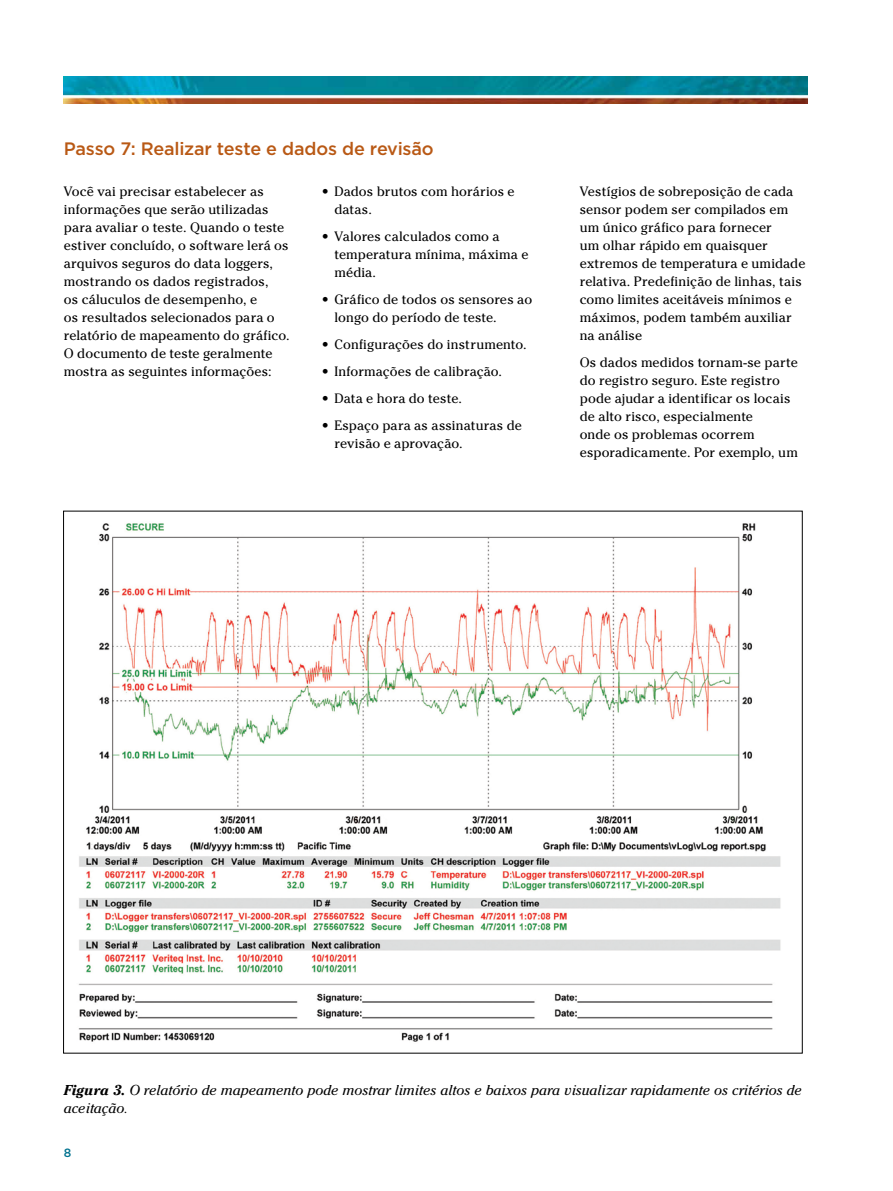
<style>
.page{position:relative;width:893px;height:1191px;background:#fff}
.page>*{position:absolute;margin:0;border:0;box-sizing:border-box;transform-origin:0 0}
.t1{font:500 18px "Gotham";letter-spacing:-.01em;color:#b95915}
.t2{font:italic 14.25px/18px "Cheltenham Std";color:#000}
.t3{font:13.5px/18px "Cheltenham Std";letter-spacing:.005em;color:#000}
.t4{font:500 12px "Gotham";color:#00728f}
.s1{font-weight:700}
</style>
<div class="page">
<img style="left:64px;top:77px;width:744px;height:27px">
<img style="left:78px;top:523px;width:703px;height:519px">
<h1 class="t1" style="left:64px;top:137px;width:371px">Passo 7: Realizar teste e dados de revisão</h1>
<p class="t3" style="left:64px;top:183px;width:227px">Você vai precisar estabelecer as informações que serão utilizadas para avaliar o teste. Quando o teste estiver concluído, o software lerá os arquivos seguros do data loggers, mostrando os dados registrados,<br>os cáluculos de desempenho, e<br>os resultados selecionados para o relatório de mapeamento do gráfico.<br>O documento de teste geralmente mostra as seguintes informações:</p>
<p class="t3" style="left:334px;top:182px;width:182px;text-indent:-13px">• Dados brutos com horários e datas.</p>
<p class="t3" style="left:334px;top:227px;width:195px;text-indent:-13px">• Valores calculados como a temperatura mínima, máxima e média.</p>
<p class="t3" style="left:334px;top:290px;width:199px;text-indent:-13px">• Gráfico de todos os sensores ao longo do período de teste.</p>
<p class="t3" style="left:322px;top:335px;width:207px">• Configurações do instrumento.</p>
<p class="t3" style="left:322px;top:362px;width:182px">• Informações de calibração.</p>
<p class="t3" style="left:322px;top:389px;width:142px">• Data e hora do teste.</p>
<p class="t3" style="left:334px;top:416px;width:189px;text-indent:-13px">• Espaço para as assinaturas de revisão e aprovação.</p>
<p class="t3" style="left:580px;top:182px;width:227px">Vestígios de sobreposição de cada sensor podem ser compilados em um único gráfico para fornecer<br>um olhar rápido em quaisquer extremos de temperatura e umidade relativa. Predefinição de linhas, tais como limites aceitáveis mínimos e máximos, podem também auxiliar na análise</p>
<p class="t3" style="left:580px;top:353px;width:220px">Os dados medidos tornam-se parte do registro seguro. Este registro pode ajudar a identificar os locais de alto risco, especialmente<br>onde os problemas ocorrem esporadicamente. Por exemplo, um</p>
<p class="t2" style="left:64px;top:1080px;width:740px"><span class="s1">Figura 3.</span> O relatório de mapeamento pode mostrar limites altos e baixos para visualizar rapidamente os critérios de aceitação.</p>
<p class="t4" style="left:64px;top:1144px;width:9px">8</p>
</div>
